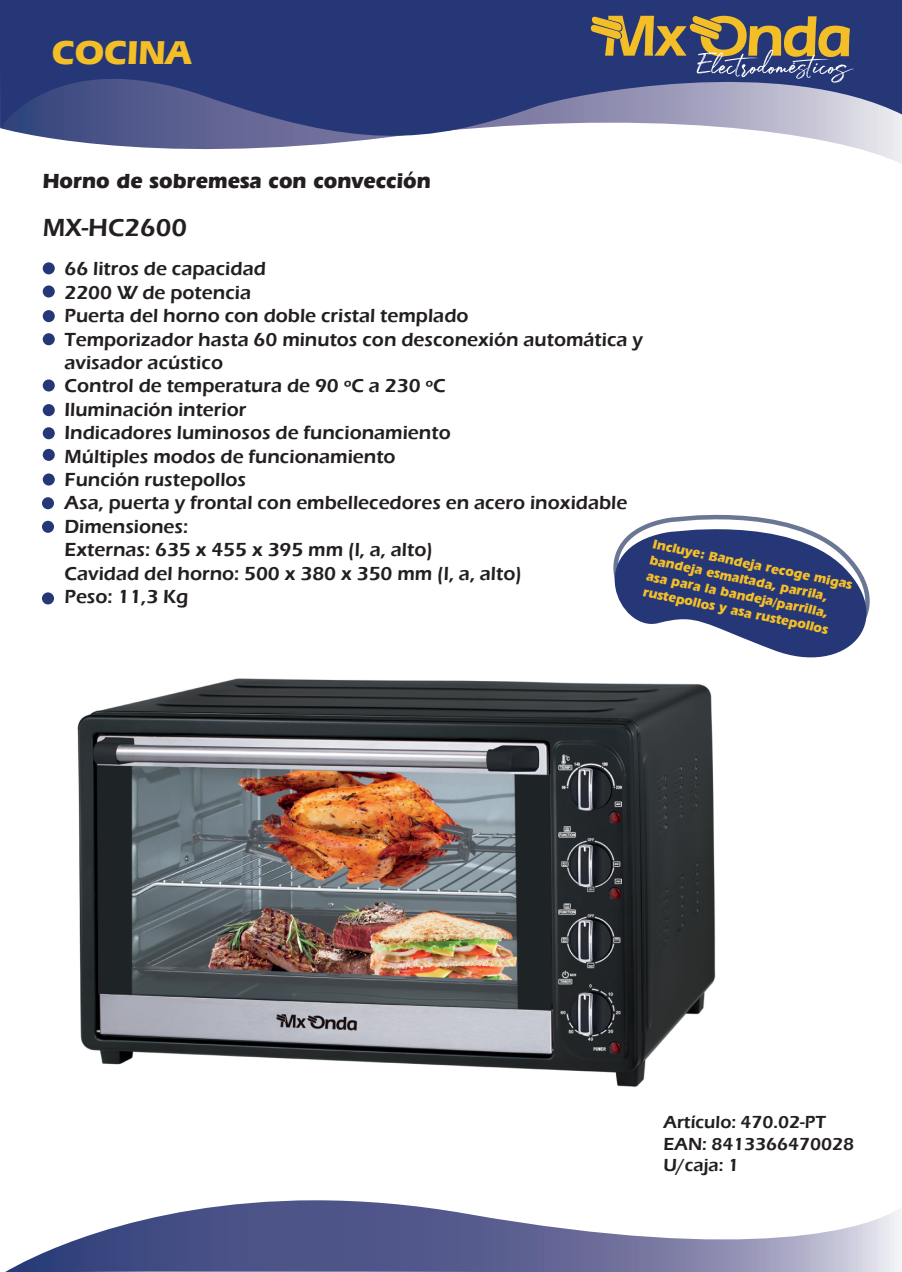
<style>
.page{position:relative;width:902px;height:1272px;background:#fff}
.page>*{position:absolute;margin:0;border:0;box-sizing:border-box;transform-origin:0 0}
.t1{font:700 34.8px "Eras IT Cby BT";color:#f4bf26}
.t2{font:600 25.5px "Eras ITC";color:#231f20}
.t3{font:700 21.45px "Eras IT Cby BT";color:#231f20}
.t4{font:600 19.5px/23.4px "Eras ITC";color:#231f20}
.t5{font:600 18px/21.6px "Eras ITC";color:#231f20}
.t6{font:700 13.5px/16.2px "Eras IT Cby BT";color:#f4bf26}
</style>
<div class="page">
<img style="left:77px;top:678px;width:639px;height:410px">
<svg style="left:0;top:0;width:901px;height:148px;fill:#263778"></svg>
<div style="left:43px;top:262px;width:12px;height:12px;background:#263778;border-radius:50%"></div>
<div style="left:43px;top:285px;width:12px;height:12px;background:#263778;border-radius:50%"></div>
<div style="left:43px;top:310px;width:12px;height:12px;background:#263778;border-radius:50%"></div>
<div style="left:43px;top:333px;width:12px;height:12px;background:#263778;border-radius:50%"></div>
<div style="left:43px;top:379px;width:12px;height:12px;background:#263778;border-radius:50%"></div>
<div style="left:43px;top:404px;width:12px;height:12px;background:#263778;border-radius:50%"></div>
<div style="left:43px;top:427px;width:12px;height:12px;background:#263778;border-radius:50%"></div>
<div style="left:43px;top:449px;width:12px;height:12px;background:#263778;border-radius:50%"></div>
<div style="left:43px;top:473px;width:12px;height:12px;background:#263778;border-radius:50%"></div>
<div style="left:42px;top:497px;width:12px;height:12px;background:#263778;border-radius:50%"></div>
<div style="left:42px;top:521px;width:12px;height:12px;background:#263778;border-radius:50%"></div>
<div style="left:42px;top:592px;width:12px;height:12px;background:#263778;border-radius:50%"></div>
<svg style="left:7px;top:1200px;width:894px;height:71px"></svg>
<svg style="left:613px;top:514px;width:257px;height:144px;fill:#263778"></svg>
<svg style="left:590px;top:15px;width:264px;height:68px"></svg>
<h1 class="t1" style="left:52px;top:31px;width:141px">COCINA</h1>
<p class="t3" style="left:43px;top:168px;width:389px">Horno de sobremesa con convección</p>
<h2 class="t2" style="left:43px;top:213px;width:146px">MX-HC2600</h2>
<p class="t4" style="left:64px;top:257px;width:580px">66 litros de capacidad<br>2200 W de potencia<br>Puerta del horno con doble cristal templado<br>Temporizador hasta 60 minutos con desconexión automática y avisador acústico<br>Control de temperatura de 90 ºC a 230 ºC<br>Iluminación interior<br>Indicadores luminosos de funcionamiento<br>Múltiples modos de funcionamiento<br>Función rustepollos<br>Asa, puerta y frontal con embellecedores en acero inoxidable<br>Dimensiones:<br>Externas: 635 x 455 x 395 mm (l, a, alto)<br>Cavidad del horno: 500 x 380 x 350 mm (l, a, alto)<br>Peso: 11,3 Kg</p>
<p class="t6" style="left:655px;top:535px;width:205px;rotate:12deg">Incluye: Bandeja recoge migas bandeja esmaltada, parrila, asa para la bandeja/parrilla, rustepollos y asa rustepollos</p>
<p class="t5" style="left:663px;top:1111px;width:192px">Artículo: 470.02-PT<br>EAN: 8413366470028<br>U/caja: 1</p>
</div>
